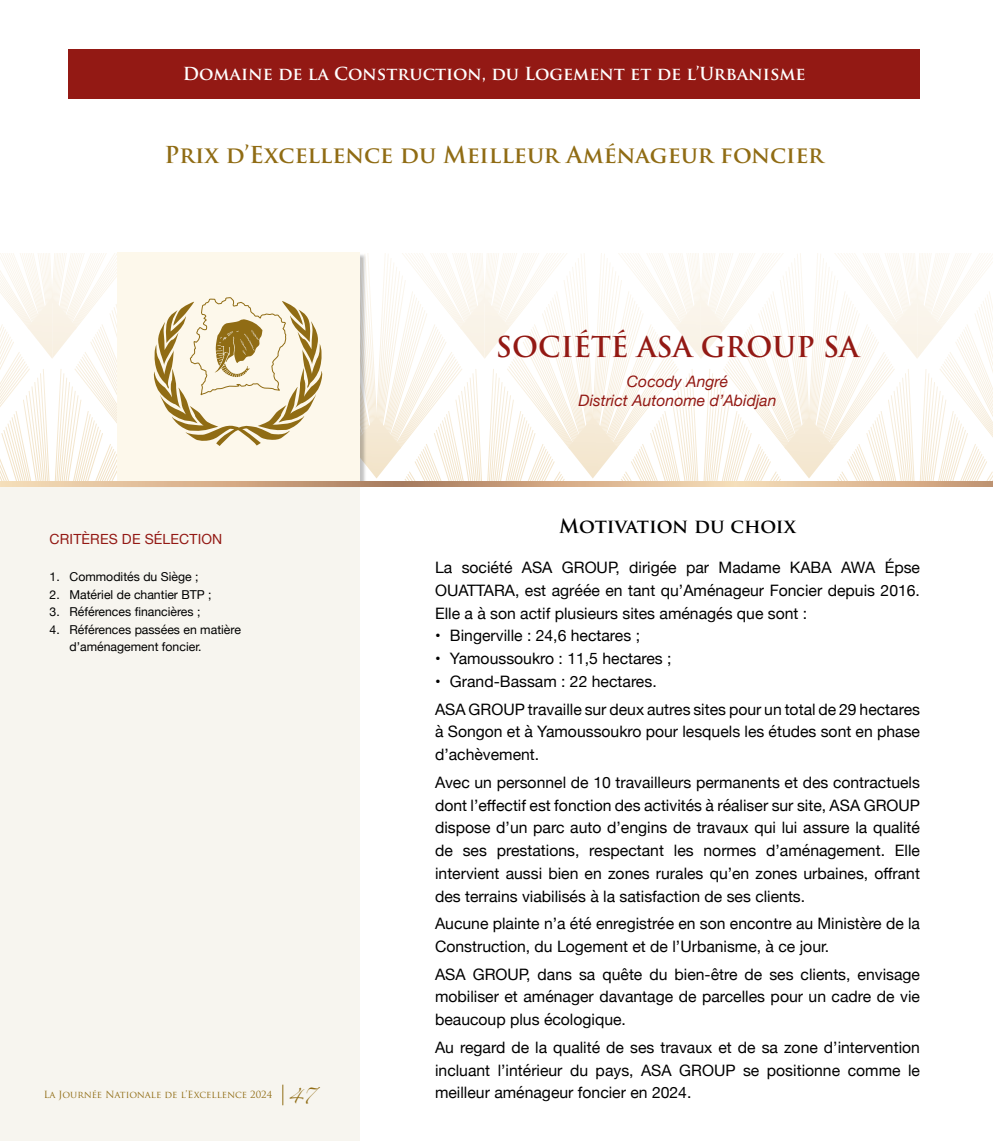
<style>
.page{position:relative;width:993px;height:1141px;background:#fff}
.page>*{position:absolute;margin:0;border:0;box-sizing:border-box;transform-origin:0 0}
.t1{font:700 28px "Trajan Pro";color:#931914}
.t2{font:700 22.75px "Trajan Pro";color:#906c14}
.t3{font:700 19.25px "Trajan Pro";letter-spacing:-.01em;color:#000}
.t4{font:700 17.5px "Trajan Pro";color:#fff}
.t5{font:15.75px/22.8px "Helvetica Neue";color:#000;text-align:justify}
.t6{font:italic 15.75px/19.2px "Helvetica Neue";color:#931914;text-align:center}
.t7{font:14px "Helvetica Neue";letter-spacing:.01em;color:#931914}
.t8{font:12.25px/17.5px "Helvetica Neue";color:#000}
.t9{font:9.62px "Trajan Pro";color:#906c14}
.s1{font-family:"Zapfino";font-size:14px}
</style>
<div class="page">
<div style="left:0;top:484px;width:359px;height:657px;background:#f7f5ef"></div>
<svg style="left:282px;top:1085px;width:1px;height:20px"></svg>
<div style="left:68px;top:49px;width:851px;height:49px;background:#931914"></div>
<svg style="left:0;top:253px;width:992px;height:233px"></svg>
<p class="t4" style="left:183px;top:63px;width:624px">Domaine de la Construction, du Logement et de l’Urbanisme</p>
<h2 class="t2" style="left:164px;top:140px;width:660px">Prix d’Excellence du Meilleur Aménageur foncier</h2>
<h1 class="t1" style="left:496px;top:329px;width:364px">SOCIÉTÉ ASA GROUP SA</h1>
<p class="t7" style="left:50px;top:529px;width:174px">CRITÈRES DE SÉLECTION</p>
<p class="t8" style="left:50px;top:569px;width:150px">1. Commodités du Siège ;</p>
<p class="t8" style="left:50px;top:586px;width:163px">2. Matériel de chantier BTP ;</p>
<p class="t8" style="left:50px;top:604px;width:152px">3. Références financières ;</p>
<p class="t8" style="left:69px;top:621px;width:173px;text-indent:-20px">4. Références passées en matière d’aménagement foncier.</p>
<p class="t9" style="left:44px;top:1089px;width:272px">La Journée Nationale de l’Excellence 2024 <span class="s1">47</span></p>
<p class="t6" style="left:578px;top:372px;width:199px">Cocody Angré<br>District Autonome d’Abidjan</p>
<p class="t3" style="left:559px;top:514px;width:238px">Motivation du choix</p>
<p class="t5" style="left:435px;top:557px;width:486px">La société ASA GROUP, dirigée par Madame KABA AWA Épse OUATTARA, est agréée en tant qu’Aménageur Foncier depuis 2016.<br>Elle a à son actif plusieurs sites aménagés que sont :</p>
<p class="t5" style="left:435px;top:625px;width:206px">• Bingerville : 24,6 hectares ;</p>
<p class="t5" style="left:435px;top:648px;width:238px">• Yamoussoukro : 11,5 hectares ;</p>
<p class="t5" style="left:435px;top:668px;width:486px;line-height:27.7px">• Grand-Bassam : 22 hectares.<br>ASA GROUP travaille sur deux autres sites pour un total de 29 hectares</p>
<p class="t5" style="left:435px;top:721px;width:486px">à Songon et à Yamoussoukro pour lesquels les études sont en phase d’achèvement.</p>
<p class="t5" style="left:435px;top:772px;width:486px">Avec un personnel de 10 travailleurs permanents et des contractuels dont l’effectif est fonction des activités à réaliser sur site, ASA GROUP dispose d’un parc auto d’engins de travaux qui lui assure la qualité de ses prestations, respectant les normes d’aménagement. Elle intervient aussi bien en zones rurales qu’en zones urbaines, offrant des terrains viabilisés à la satisfaction de ses clients.</p>
<p class="t5" style="left:435px;top:913px;width:486px">Aucune plainte n’a été enregistrée en son encontre au Ministère de la<br>Construction, du Logement et de l’Urbanisme, à ce jour.</p>
<p class="t5" style="left:435px;top:964px;width:486px">ASA GROUP, dans sa quête du bien-être de ses clients, envisage mobiliser et aménager davantage de parcelles pour un cadre de vie beaucoup plus écologique.</p>
<p class="t5" style="left:435px;top:1037px;width:486px">Au regard de la qualité de ses travaux et de sa zone d’intervention incluant l’intérieur du pays, ASA GROUP se positionne comme le meilleur aménageur foncier en 2024.</p>
</div>
